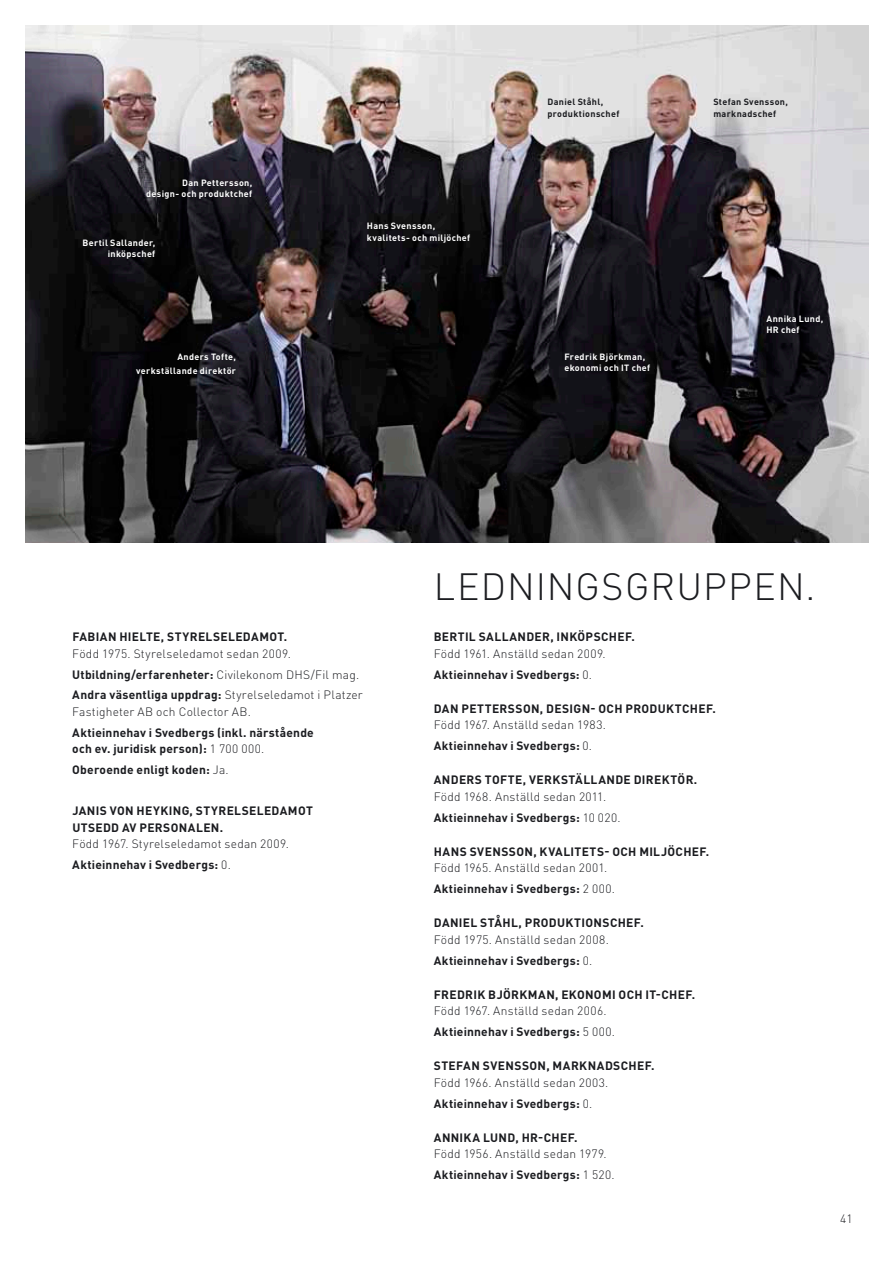
<style>
.page{position:relative;width:893px;height:1263px;background:#fff}
.page>*{position:absolute;margin:0;border:0;box-sizing:border-box;transform-origin:0 0}
.t1{font:300 37.5px "DIN Pro";letter-spacing:.04em;color:#1b1c20}
.t2{font:300 12px/20.7px "DIN Pro";letter-spacing:.02em;color:#1b1c20}
.t3{font:700 12px/16.5px "DIN Pro";letter-spacing:.03em;color:#1b1c20}
.t4{font:700 9px/11.2px "DIN Pro";letter-spacing:.04em;color:#fff;text-align:right}
.t5{font:700 9px/11.2px "DIN Pro";letter-spacing:.04em;color:#1b1c20}
.s1{font-weight:700}
.s2{font-weight:300}
</style>
<div class="page">
<img style="left:26px;top:26px;width:842px;height:516px">
<p class="t4" style="left:146px;top:176px;width:108px">Dan Pettersson,<br>design- och produktchef</p>
<p class="t4" style="left:82px;top:236px;width:74px">Bertil Sallander, inköpschef</p>
<p class="t4" style="left:136px;top:348px;width:101px;line-height:14.1px">Anders Tofte, verkställande direktör</p>
<p class="t4" style="left:367px;top:219px;width:105px;text-align:left">Hans Svensson, kvalitets- och miljöchef</p>
<p class="t5" style="left:547px;top:95px;width:73px">Daniel Ståhl, produktionschef</p>
<p class="t5" style="left:713px;top:95px;width:76px">Stefan Svensson, marknadschef</p>
<p class="t4" style="left:564px;top:350px;width:87px;text-align:left">Fredrik Björkman, ekonomi och IT chef</p>
<p class="t4" style="left:766px;top:312px;width:58px;text-align:left">Annika Lund,<br>HR chef</p>
<p class="t3" style="left:72px;top:627px;width:216px">Fabian Hielte, styrelseledamot.</p>
<p class="t2" style="left:72px;top:642px;width:292px">Född 1975. Styrelseledamot sedan 2009.<br><span class="s1">Utbildning/erfarenheter:</span> Civilekonom DH S/Fil mag.<br><span class="s1">Andra väsentliga uppdrag:</span> Styrelseledamot i P latzer</p>
<p class="t2" style="left:72px;top:700px;width:180px">Fastigheter AB och Collector AB .</p>
<p class="t3" style="left:72px;top:723px;width:243px">Aktieinnehav i Svedbergs (inkl. närstående och ev. juridisk person): <span class="s2">1 700 000.</span></p>
<p class="t3" style="left:72px;top:760px;width:158px">Oberoende enligt koden: <span class="s2">Ja.</span></p>
<p class="t3" style="left:72px;top:801px;width:242px">Janis Von Heyking, styrelseledamot utsedd av personalen.</p>
<p class="t2" style="left:72px;top:833px;width:218px">Född 1967. Styrelseledamot sedan 2009.<br><span class="s1">Aktieinnehav i Svedbergs:</span> 0.</p>
<h1 class="t1" style="left:434px;top:557px;width:48px">ledningsgr</h1>
<h1 class="t1" style="left:676px;top:557px;width:141px">uppen.</h1>
<p class="t3" style="left:434px;top:627px;width:203px">Bertil Sallander, inköpschef.</p>
<p class="t2" style="left:434px;top:642px;width:174px">Född 1961. Anställd sedan 2009.<br><span class="s1">Aktieinnehav i Svedbergs:</span> 0.</p>
<p class="t3" style="left:434px;top:699px;width:284px">Dan Pettersson, design- och produktchef.</p>
<p class="t2" style="left:434px;top:714px;width:174px">Född 1967. Anställd sedan 1983.<br><span class="s1">Aktieinnehav i Svedbergs:</span> 0.</p>
<p class="t3" style="left:434px;top:770px;width:265px">Anders Tofte, verkställande direktör.</p>
<p class="t2" style="left:434px;top:785px;width:188px">Född 1968. Anställd sedan 2011.<br><span class="s1">Aktieinnehav i Svedbergs:</span> 10 020.</p>
<p class="t3" style="left:434px;top:842px;width:277px">Hans Svensson, kvalitets- och miljöchef.</p>
<p class="t2" style="left:434px;top:857px;width:183px">Född 1965. Anställd sedan 2001.<br><span class="s1">Aktieinnehav i Svedbergs:</span> 2 000.</p>
<p class="t3" style="left:434px;top:913px;width:211px">Daniel Ståhl, produktionschef.</p>
<p class="t2" style="left:434px;top:928px;width:177px">Född 1975. Anställd sedan 2008.<br><span class="s1">Aktieinnehav i Svedbergs:</span> 0.</p>
<p class="t3" style="left:434px;top:985px;width:263px">Fredrik Björkman, ekonomi och IT-chef.</p>
<p class="t2" style="left:434px;top:1000px;width:183px">Född 1967. Anställd sedan 2006.<br><span class="s1">Aktieinnehav i Svedbergs:</span> 5 000.</p>
<p class="t3" style="left:434px;top:1056px;width:222px">Stefan Svensson, marknadschef.</p>
<p class="t2" style="left:434px;top:1071px;width:176px">Född 1966. Anställd sedan 2003.<br><span class="s1">Aktieinnehav i Svedbergs:</span> 0.</p>
<p class="t3" style="left:434px;top:1128px;width:145px">Annika Lund, HR-chef.</p>
<p class="t2" style="left:434px;top:1143px;width:182px">Född 1956. Anställd sedan 1979.<br><span class="s1">Aktieinnehav i Svedbergs:</span> 1 520.</p>
<p class="t2" style="left:840px;top:1207px;width:14px">41</p>
</div>
